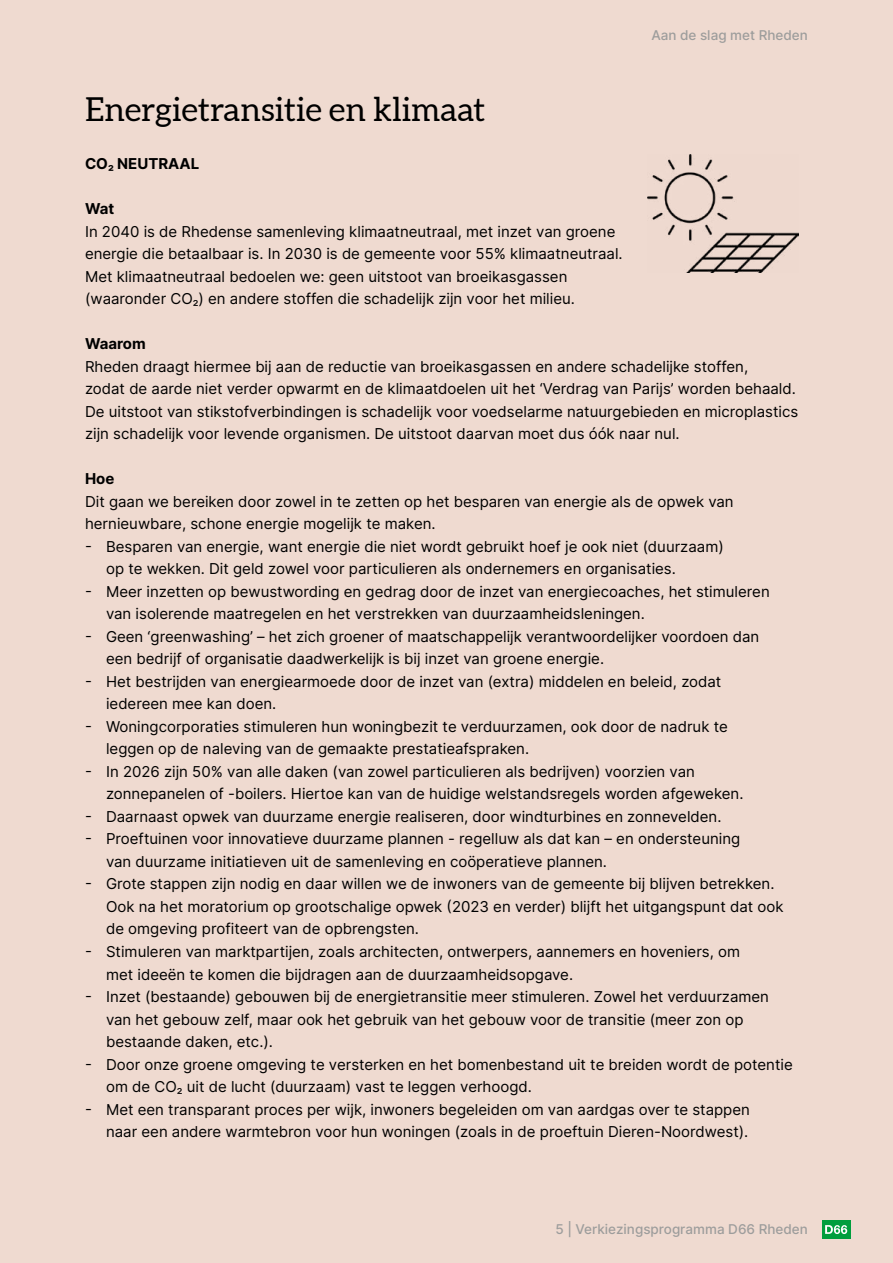
<style>
.page{position:relative;width:893px;height:1263px;background:#efdad0}
.page>*{position:absolute;margin:0;border:0;box-sizing:border-box;transform-origin:0 0}
.t1{font:33px "Aleo";color:#000}
.t2{font:15px/22.5px "Inter";color:#000}
.t3{font:700 15px "Inter";color:#000}
.t4{font:500 13.5px "Inter";color:#9d9d9c}
</style>
<div class="page">
<div style="left:822px;top:1220px;width:28px;height:19px;background:#009e3d"></div>
<svg style="left:825px;top:1225px;width:22px;height:9px"></svg>
<img style="left:647px;top:155px;width:152px;height:118px">
<h1 class="t1" style="left:85px;top:90px;width:402px">Energietransitie en klimaat</h1>
<p class="t4" style="left:651px;top:25px;width:158px">Aan de slag met Rheden</p>
<p class="t3" style="left:85px;top:153px;width:116px">CO2 NEUTRAAL</p>
<p class="t3" style="left:85px;top:198px;width:31px">Wat</p>
<p class="t2" style="left:85px;top:220px;width:539px">In 2040 is de Rhedense samenleving klimaatneutraal, met inzet van groene energie die betaalbaar is. In 2030 is de gemeente voor 55% klimaatneutraal.<br>Met klimaatneutraal bedoelen we: geen uitstoot van broeikasgassen (waaronder CO2) en andere stoffen die schadelijk zijn voor het milieu.</p>
<p class="t3" style="left:85px;top:333px;width:62px">Waarom</p>
<p class="t2" style="left:85px;top:355px;width:715px">Rheden draagt hiermee bij aan de reductie van broeikasgassen en andere schadelijke stoffen,<br>zodat de aarde niet verder opwarmt en de klimaatdoelen uit het ‘Verdrag van Parijs’ worden behaald.<br>De uitstoot van stikstofverbindingen is schadelijk voor voedselarme natuurgebieden en microplastics zijn schadelijk voor levende organismen. De uitstoot daarvan moet dus óók naar nul.</p>
<p class="t3" style="left:85px;top:468px;width:31px">Hoe</p>
<p class="t2" style="left:85px;top:490px;width:650px">Dit gaan we bereiken door zowel in te zetten op het besparen van energie als de opwek van hernieuwbare, schone energie mogelijk te maken.</p>
<p class="t2" style="left:106px;top:535px;width:619px;text-indent:-21px">- Besparen van energie, want energie die niet wordt gebruikt hoef je ook niet (duurzaam) op te wekken. Dit geld zowel voor particulieren als ondernemers en organisaties.</p>
<p class="t2" style="left:106px;top:580px;width:665px;text-indent:-21px">- Meer inzetten op bewustwording en gedrag door de inzet van energiecoaches, het stimuleren van isolerende maatregelen en het verstrekken van duurzaamheidsleningen.</p>
<p class="t2" style="left:106px;top:625px;width:655px;text-indent:-21px">- Geen ‘greenwashing’ – het zich groener of maatschappelijk verantwoordelijker voordoen dan een bedrijf of organisatie daadwerkelijk is bij inzet van groene energie.</p>
<p class="t2" style="left:106px;top:670px;width:617px;text-indent:-21px">- Het bestrijden van energiearmoede door de inzet van (extra) middelen en beleid, zodat iedereen mee kan doen.</p>
<p class="t2" style="left:106px;top:715px;width:623px;text-indent:-21px">- Woningcorporaties stimuleren hun woningbezit te verduurzamen, ook door de nadruk te leggen op de naleving van de gemaakte prestatieafspraken.</p>
<p class="t2" style="left:106px;top:760px;width:639px;text-indent:-21px">- In 2026 zijn 50% van alle daken (van zowel particulieren als bedrijven) voorzien van zonnepanelen of -boilers. Hiertoe kan van de huidige welstandsregels worden afgeweken.</p>
<p class="t2" style="left:85px;top:805px;width:638px">- Daarnaast opwek van duurzame energie realiseren, door windturbines en zonnevelden.</p>
<p class="t2" style="left:106px;top:827px;width:636px;text-indent:-21px">- Proeftuinen voor innovatieve duurzame plannen - regelluw als dat kan – en ondersteuning van duurzame initiatieven uit de samenleving en coöperatieve plannen.</p>
<p class="t2" style="left:106px;top:872px;width:679px;text-indent:-21px">- Grote stappen zijn nodig en daar willen we de inwoners van de gemeente bij blijven betrekken.<br>Ook na het moratorium op grootschalige opwek (2023 en verder) blijft het uitgangspunt dat ook de omgeving profiteert van de opbrengsten.</p>
<p class="t2" style="left:106px;top:940px;width:636px;text-indent:-21px">- Stimuleren van marktpartijen, zoals architecten, ontwerpers, aannemers en hoveniers, om met ideeën te komen die bijdragen aan de duurzaamheidsopgave.</p>
<p class="t2" style="left:106px;top:985px;width:664px;text-indent:-21px">- Inzet (bestaande) gebouwen bij de energietransitie meer stimuleren. Zowel het verduurzamen van het gebouw zelf, maar ook het gebruik van het gebouw voor de transitie (meer zon op bestaande daken, etc.).</p>
<p class="t2" style="left:106px;top:1052px;width:688px;text-indent:-21px">- Door onze groene omgeving te versterken en het bomenbestand uit te breiden wordt de potentie om de CO2 uit de lucht (duurzaam) vast te leggen verhoogd.</p>
<p class="t2" style="left:85px;top:1097px;width:666px;text-align:right">- Met een transparant proces per wijk, inwoners begeleiden om van aardgas over te stappen naar een andere warmtebron voor hun woningen (zoals in de proeftuin Dieren-Noordwest).</p>
<p class="t4" style="left:555px;top:1219px;width:254px">5 | Verkiezingsprogramma D66 Rheden</p>
</div>
